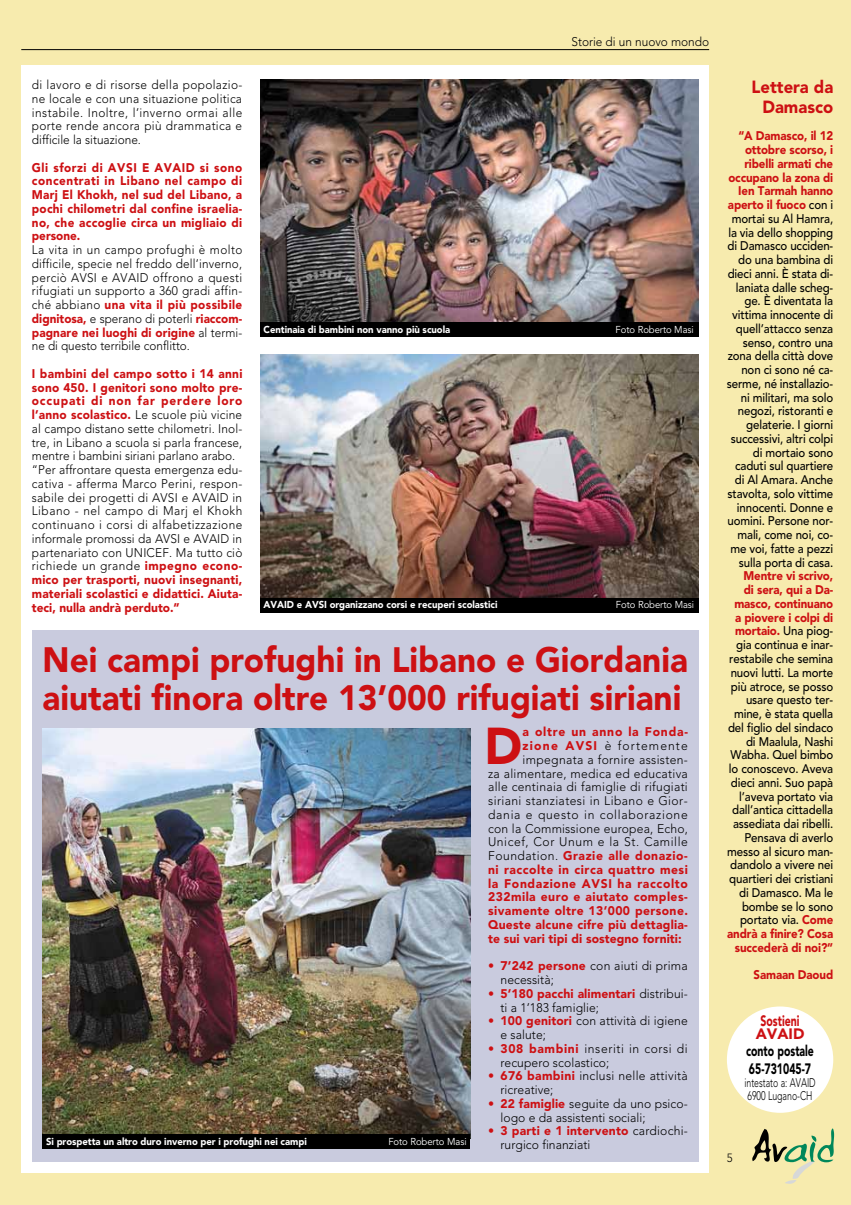
<style>
.page{position:relative;width:851px;height:1205px;background:#fff}
.page>*{position:absolute;margin:0;border:0;box-sizing:border-box;transform-origin:0 0}
.t1{font:900 51.38px "Avenir LT Std";color:#cd1013}
.t2{font:900 35px/37.5px "Avenir LT Std";color:#cd1013;scale:.95 1}
.t3{font:900 17.5px/20px "Avenir LT Std";color:#cd1013;text-align:right;scale:.95 1}
.t4{font:900 15px/17.5px "Avenir LT Std";color:#000;scale:.7 1}
.t5{font:900 15px/13.1px "Avenir LT Std";color:#cd1013;scale:.7 1}
.t6{font:500 12.5px/13.8px "Avenir LT Std";letter-spacing:-.01em;color:#000;text-align:right;scale:.92 1}
.t7{font:300 12.5px/13.8px "Avenir LT Std";letter-spacing:.015em;color:#000;text-align:justify;scale:.95 1}
.t8{font:300 12.5px/13.8px "Avenir LT Std";letter-spacing:.015em;color:#000}
.t9{font:300 12.5px/13.8px "Avenir LT Std";letter-spacing:.015em;color:#000;text-align:justify;scale:.94 1}
.t10{font:900 12.5px "Avenir LT Std";letter-spacing:.035em;color:#cd1013}
.t11{font:900 12.5px/13.8px "Avenir LT Std";letter-spacing:.035em;color:#cd1013;text-align:justify;scale:.94 1}
.t12{font:300 12.5px "Avenir LT Std";letter-spacing:.035em;color:#000}
.t13{font:300 12.5px/13.1px "Avenir LT Std";letter-spacing:.015em;color:#000;scale:.7 1}
.t14{font:300 12.5px "Avenir LT Std";letter-spacing:.055em;color:#000}
.t15{font:300 12.5px "Avenir LT Std";letter-spacing:.045em;color:#000}
.t16{font:300 12.5px "Avenir LT Std";letter-spacing:.09em;color:#000}
.t17{font:900 12.5px "Avenir LT Std";letter-spacing:.035em;color:#cd1013;scale:.92 1}
.t18{font:300 11.88px "Avenir LT Std";color:#000;scale:.95 1}
.t19{font:900 10px "Avenir LT Std";letter-spacing:-.005em;color:#fff;scale:.95 1}
.t20{font:10px "Avenir LT Std";letter-spacing:-.005em;color:#fff;scale:.95 1}
.s1{font-weight:900;color:#cd1013}
.s2{font-weight:300;color:#000}
</style>
<div class="page">
<div style="left:0;top:0;width:850px;height:1205px;background:#f7ebae"></div>
<div style="left:21px;top:65px;width:688px;height:1107px;background:#fff"></div>
<svg style="left:752px;top:1128px;width:82px;height:56px"></svg>
<hr style="left:21px;top:49px;width:688px;height:1px;background:#000">
<div style="left:726px;top:1006px;width:107px;height:107px;background:#fff;border-radius:50%"></div>
<div style="left:32px;top:630px;width:666px;height:532px;background:#c9cbde"></div>
<img style="left:260px;top:355px;width:438px;height:243px">
<div style="left:260px;top:598px;width:438px;height:14px;background:#000"></div>
<img style="left:260px;top:80px;width:438px;height:243px">
<div style="left:260px;top:323px;width:438px;height:14px;background:#000"></div>
<img style="left:43px;top:728px;width:427px;height:406px">
<div style="left:43px;top:1134px;width:427px;height:15px;background:#000"></div>
<p class="t7" style="left:571px;top:35px;width:146px">Storie di un nuovo mondo</p>
<p class="t7" style="left:32px;top:78px;width:223px">di lavoro e di risorse della popolazio&shy;ne locale e con una situazione politica instabile. Inoltre, l’inverno ormai alle porte rende ancora più drammatica e difficile la situazione.</p>
<p class="t11" style="left:32px;top:160px;width:159px">Gli sforzi di AVSI E AVAID</p>
<p class="t11" style="left:32px;top:160px;width:225px;text-indent:168px">si sono concentrati in Libano nel campo di Marj El Khokh, nel sud del Libano, a pochi chilometri dal confine israelia&shy;no, che accoglie circa un migliaio di persone.</p>
<p class="t9" style="left:32px;top:243px;width:225px">La vita in un campo profughi è molto difficile, specie nel freddo dell’inverno, perciò AVSI e AVAID offrono a questi rifugiati un supporto a 360 gradi affin&shy;ché abbiano <span class="s1">una vita il più possibile dignitosa,</span> e sperano di poterli <span class="s1">riaccom&shy;pagnare nei luoghi di origine</span> al termi&shy;ne di questo terribile conflitto.</p>
<p class="t7" style="left:32px;top:367px;width:223px;text-align:left"><span class="s1">I bambini del campo sotto i 14 anni sono 450. I genitori sono molto pre&shy;occupati di non far perdere loro l’anno scolastico.</span> Le scuole più vicine al campo distano sette chilometri. Inol&shy;tre, in Libano a scuola si parla francese, mentre i bambini siriani parlano arabo. “Per affrontare questa emergenza edu&shy;cativa - afferma Marco Perini, respon&shy;sabile dei progetti di AVSI e AVAID in Libano - nel campo di Marj el Khokh continuano i corsi di alfabetizzazione informale promossi da AVSI e AVAID in partenariato con UNICEF. Ma tutto ciò richiede un grande <span class="s1">impegno econo&shy;mico per trasporti, nuovi insegnanti, materiali scolastici e didattici. Aiuta&shy;teci, nulla andrà perduto.”</span></p>
<h2 class="t2" style="left:43px;top:641px;width:680px">Nei campi profughi in Libano e Giordania aiutati finora oltre 13’000 rifugiati siriani</h2>
<p class="t19" style="left:263px;top:323px;width:198px">Centinaia di bambini non vanno più scuola</p>
<p class="t20" style="left:615px;top:324px;width:84px">Foto Roberto Masi</p>
<p class="t19" style="left:263px;top:599px;width:22px">AVAID</p>
<p class="t19" style="left:297px;top:599px;width:213px">e AVSI organizzano corsi e recuperi scolastici</p>
<p class="t20" style="left:616px;top:599px;width:84px">Foto Roberto Masi</p>
<p class="t19" style="left:46px;top:1135px;width:276px">Si prospetta un altro duro inverno per i profughi nei campi</p>
<p class="t20" style="left:388px;top:1135px;width:84px">Foto Roberto Masi</p>
<h1 class="t1" style="left:484px;top:715px;width:34px">D</h1>
<p class="t10" style="left:522px;top:724px;width:167px">a oltre un anno la Fonda-</p>
<p class="t16" style="left:522px;top:738px;width:167px"><span class="s1">zione AVSI</span> è fortemente</p>
<p class="t8" style="left:522px;top:753px;width:167px">impegnata a fornire assisten-</p>
<p class="t8" style="left:488px;top:766px;width:201px">za alimentare, medica ed educativa</p>
<p class="t8" style="left:488px;top:780px;width:201px">alle centinaia di famiglie di rifugiati</p>
<p class="t12" style="left:488px;top:793px;width:201px">siriani stanziatesi in Libano e Gior-</p>
<p class="t14" style="left:488px;top:807px;width:201px">dania e questo in collaborazione</p>
<p class="t8" style="left:488px;top:821px;width:201px">con la Commissione europea, Echo,</p>
<p class="t15" style="left:488px;top:835px;width:201px">Unicef, Cor Unum e la St. Camille</p>
<p class="t10" style="left:488px;top:848px;width:201px"><span class="s2">Foundation.</span> Grazie alle donazio-</p>
<p class="t10" style="left:488px;top:862px;width:201px">ni raccolte in circa quattro mesi</p>
<p class="t10" style="left:488px;top:876px;width:201px">la Fondazione AVSI ha raccolto</p>
<p class="t10" style="left:488px;top:889px;width:201px">232mila euro e aiutato comples-</p>
<p class="t10" style="left:488px;top:903px;width:201px">sivamente oltre 13’000 persone.</p>
<p class="t10" style="left:488px;top:917px;width:201px">Queste alcune cifre più dettaglia-</p>
<p class="t10" style="left:488px;top:931px;width:195px">te sui vari tipi di sostegno forniti:</p>
<p class="t8" style="left:500px;top:959px;width:189px;text-indent:-12px"><span class="s1">• 7’242 persone</span> con aiuti di prima necessità;</p>
<p class="t8" style="left:500px;top:986px;width:189px;text-indent:-12px"><span class="s1">• 5’180 pacchi alimentari</span> distribui&shy;ti a 1’183 famiglie;</p>
<p class="t8" style="left:500px;top:1014px;width:189px;text-indent:-12px"><span class="s1">• 100 genitori</span> con attività di igiene e salute;</p>
<p class="t8" style="left:500px;top:1041px;width:189px;text-indent:-12px"><span class="s1">• 308 bambini</span> inseriti in corsi di recupero scolastico;</p>
<p class="t8" style="left:500px;top:1069px;width:189px;text-indent:-12px"><span class="s1">• 676 bambini</span> inclusi nelle attività ricreative;</p>
<p class="t8" style="left:500px;top:1096px;width:189px;text-indent:-12px"><span class="s1">• 22 famiglie</span> seguite da uno psico&shy;logo e da assistenti sociali;</p>
<p class="t8" style="left:500px;top:1124px;width:189px;text-indent:-12px"><span class="s1">• 3 parti e 1 intervento</span> cardiochi&shy;rurgico finanziati</p>
<h3 class="t3" style="left:751px;top:77px;width:87px">Lettera da<br>Damasco</h3>
<p class="t6" style="left:726px;top:129px;width:117px"><span class="s1">“A Damasco, il 12 ottobre scorso, i ribelli armati che occupano la zona di<br>Ien Tarmah hanno aperto il fuoco</span> con i mortai su Al Hamra, la via dello shopping di Damasco ucciden&shy;do una bambina di dieci anni. È stata di&shy;laniata dalle scheg&shy;ge. È diventata la vittima innocente di quell’attacco senza senso, contro una zona della città dove non ci sono né ca&shy;serme, né installazio&shy;ni militari, ma solo negozi, ristoranti e gelaterie. I giorni successivi, altri colpi di mortaio sono caduti sul quartiere di Al Amara. Anche stavolta, solo vittime innocenti. Donne e uomini. Persone nor&shy;mali, come noi, co&shy;me voi, fatte a pezzi sulla porta di casa.</p>
<p class="t6" style="left:727px;top:569px;width:117px"><span class="s1">Mentre vi scrivo,<br>di sera, qui a Da&shy;masco, continuano a piovere i colpi di mortaio.</span> Una piog&shy;gia continua e inar&shy;restabile che semina nuovi lutti. La morte più atroce, se posso usare questo ter&shy;mine, è stata quella del figlio del sindaco di Maalula, Nashi<br>Wabha. Quel bimbo lo conoscevo. Aveva dieci anni. Suo papà l’aveva portato via dall’antica cittadella assediata dai ribelli.<br>Pensava di averlo messo al sicuro man&shy;dandolo a vivere nei quartieri dei cristiani di Damasco. Ma le bombe se lo sono portato via. <span class="s1">Come andrà a finire? Cosa succederà di noi?”</span></p>
<p class="t17" style="left:753px;top:967px;width:88px">Samaan Daoud</p>
<p class="t5" style="left:755px;top:1014px;width:64px;text-indent:5px">Sostieni<br>AVAID</p>
<p class="t4" style="left:746px;top:1042px;width:98px">conto postale<br>65-731045-7</p>
<p class="t13" style="left:744px;top:1076px;width:103px">intestato a: AVAID<br>6900 Lugano-CH</p>
<p class="t18" style="left:726px;top:1150px;width:8px">5</p>
</div>
